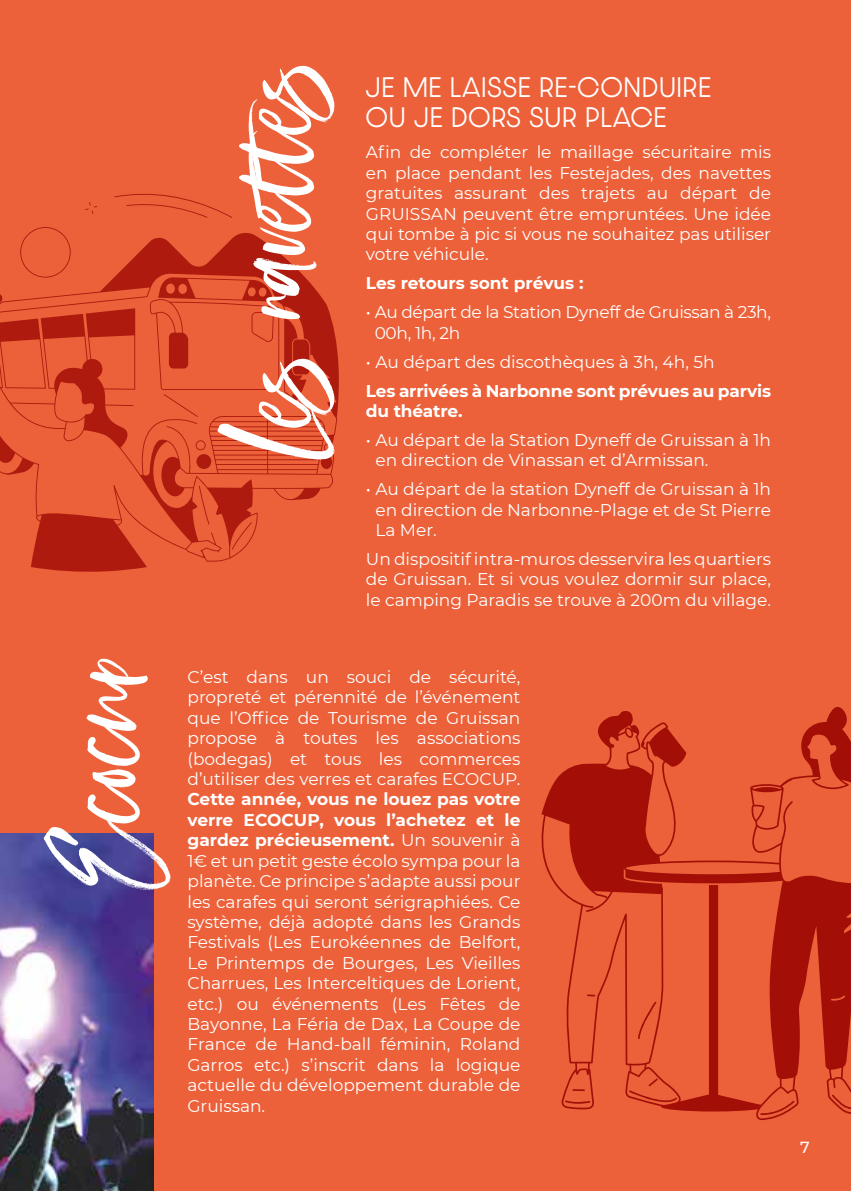
<style>
.page{position:relative;width:851px;height:1191px;background:#fff}
.page>*{position:absolute;margin:0;border:0;box-sizing:border-box;transform-origin:0 0}
.t1{font:138px "Opulent Brush Alt";color:#fff}
.t2{font:300 24px/30px "Dazzle Unicase";letter-spacing:.05em;color:#fff}
.t3{font:17px/20.4px "Montserrat";color:#fff;text-align:justify}
.t4{font:700 17px/20.4px "Montserrat";letter-spacing:-.01em;color:#fff}
.t5{font:17px/20.4px "Montserrat";letter-spacing:-.02em;color:#fff}
.t6{font:500 16px "Montserrat";color:#fff}
.s1{font-weight:700}
</style>
<div class="page">
<div style="left:0;top:0;width:850px;height:1191px;background:#ec613a"></div>
<svg style="left:0;top:233px;width:339px;height:339px"></svg>
<svg style="left:293px;top:339px;width:16px;height:35px"></svg>
<svg style="left:0;top:318px;width:46px;height:71px"></svg>
<svg style="left:195px;top:440px;width:16px;height:29px"></svg>
<svg style="left:321px;top:455px;width:11px;height:14px"></svg>
<svg style="left:150px;top:277px;width:129px;height:140px"></svg>
<svg style="left:20px;top:227px;width:51px;height:51px"></svg>
<svg style="left:114px;top:193px;width:118px;height:25px"></svg>
<svg style="left:85px;top:202px;width:12px;height:12px"></svg>
<svg style="left:0;top:293px;width:3px;height:10px"></svg>
<svg style="left:199px;top:486px;width:10px;height:38px"></svg>
<svg style="left:232px;top:522px;width:20px;height:27px"></svg>
<svg style="left:541px;top:707px;width:309px;height:413px"></svg>
<svg style="left:760px;top:1100px;width:34px;height:15px"></svg>
<svg style="left:831px;top:1094px;width:19px;height:15px"></svg>
<img style="left:0;top:833px;width:153px;height:358px">
<h1 class="t1" style="left:194px;top:456px;width:421px;rotate:-90deg">Les navettes</h1>
<h2 class="t2" style="left:366px;top:72px;width:346px">JE ME LAISSE RE-CONDUIRE<br>OU JE DORS SUR PLACE</h2>
<p class="t3" style="left:366px;top:142px;width:406px">Afin de compléter le maillage sécuritaire mis en place pendant les Festejades, des navettes gratuites assurant des trajets au départ de GRUISSAN peuvent être empruntées. Une idée qui tombe à pic si vous ne souhaitez pas utiliser votre véhicule.</p>
<p class="t4" style="left:366px;top:272px;width:219px">Les retours sont prévus :</p>
<p class="t5" style="left:374px;top:301px;width:398px;text-indent:-9px">• Au départ de la Station Dyneff de Gruissan à 23h,<br>00h, 1h, 2h</p>
<p class="t3" style="left:366px;top:351px;width:350px">• Au départ des discothèques à 3h, 4h, 5h</p>
<p class="t4" style="left:366px;top:379px;width:406px">Les arrivées à Narbonne sont prévues au parvis du théatre.</p>
<p class="t3" style="left:375px;top:429px;width:397px;text-indent:-9px">• Au départ de la Station Dyneff de Gruissan à 1h en direction de Vinassan et d’Armissan.</p>
<p class="t3" style="left:375px;top:478px;width:397px;text-indent:-9px">• Au départ de la station Dyneff de Gruissan à 1h en direction de Narbonne-Plage et de St Pierre La Mer.</p>
<p class="t3" style="left:366px;top:548px;width:406px">Un dispositif intra-muros desservira les quartiers de Gruissan. Et si vous voulez dormir sur place, le camping Paradis se trouve à 200m du village.</p>
<h1 class="t1" style="left:24px;top:887px;width:241px;rotate:-90deg">Ecocup</h1>
<p class="t3" style="left:187px;top:666px;width:334px">C’est dans un souci de sécurité, propreté et pérennité de l’événement que l’Office de Tourisme de Gruissan propose à toutes les associations (bodegas) et tous les commerces d’utiliser des verres et carafes ECOCUP.</p>
<p class="t3" style="left:187px;top:788px;width:334px"><span class="s1">Cette année, vous ne louez pas votre verre ECOCUP, vous l’achetez et le gardez précieusement.</span> Un souvenir à 1€ et un petit geste écolo sympa pour la planète. Ce principe s’adapte aussi pour les carafes qui seront sérigraphiées. Ce système, déjà adopté dans les Grands Festivals (Les Eurokéennes de Belfort, Le Printemps de Bourges, Les Vieilles Charrues, Les Interceltiques de Lorient, etc.) ou événements (Les Fêtes de Bayonne, La Féria de Dax, La Coupe de France de Hand-ball féminin, Roland Garros etc.) s’inscrit dans la logique actuelle du développement durable de Gruissan.</p>
<p class="t6" style="left:800px;top:1135px;width:11px">7</p>
</div>
